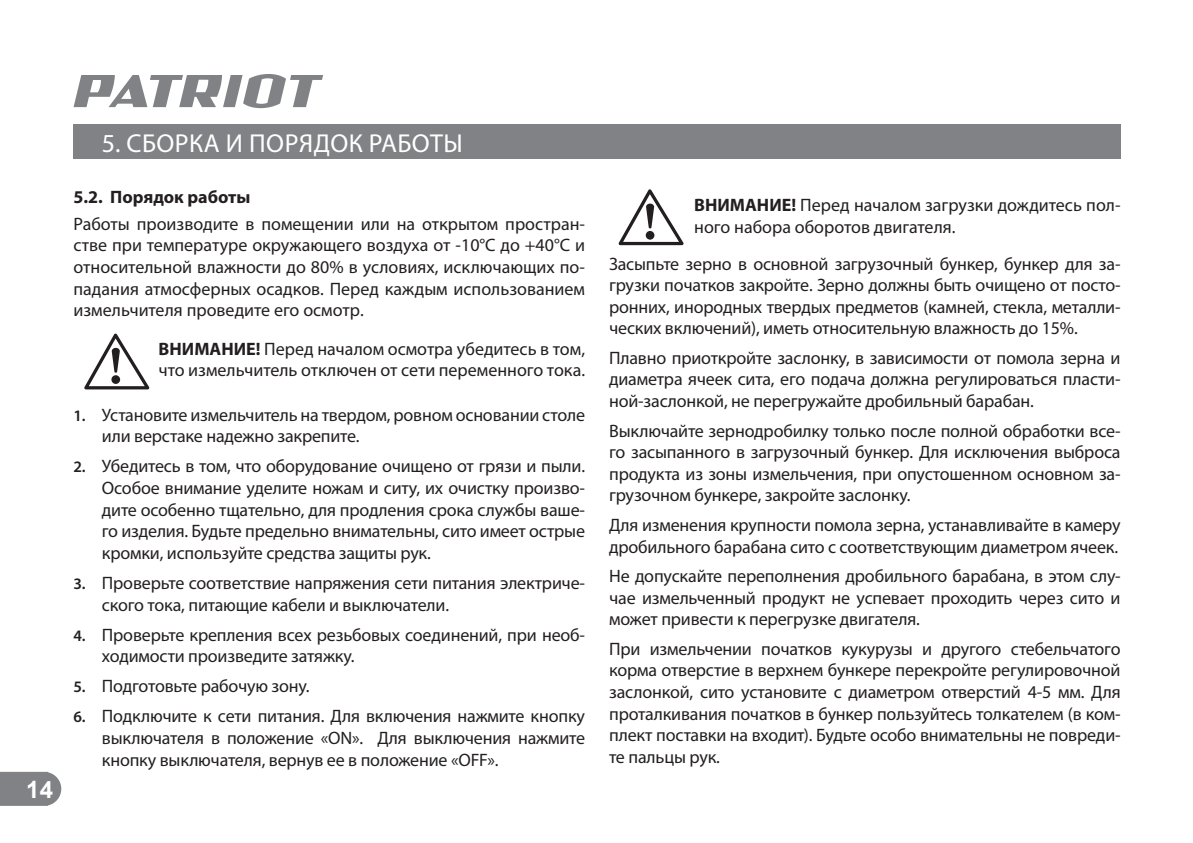
<style>
.page{position:relative;width:1193px;height:843px;background:#fff}
.page>*{position:absolute;margin:0;border:0;box-sizing:border-box;transform-origin:0 0}
.t1{font:26px "Myriad Pro";letter-spacing:.02em;color:#fff}
.t2{font:700 24px "Arial";color:#fff}
.t3{font:18px/21.6px "Myriad Pro";letter-spacing:-.01em;color:#231f20;text-align:justify}
.t4{font:700 18px "Myriad Pro";color:#231f20}
.s1{font-weight:700}
.s2{font-weight:600;font-size:16px}
</style>
<div class="page">
<svg style="left:0;top:772px;width:61px;height:34px"></svg>
<div style="left:74px;top:125px;width:1046px;height:34px;background:#808285"></div>
<svg style="left:74px;top:74px;width:249px;height:34px"></svg>
<svg style="left:84px;top:333px;width:66px;height:56px"></svg>
<svg style="left:618px;top:189px;width:66px;height:56px"></svg>
<h2 class="t2" style="left:26px;top:772px;width:28px">14</h2>
<h1 class="t1" style="left:102px;top:127px;width:362px">5. СБОРКА И ПОРЯДОК РАБОТЫ</h1>
<p class="t4" style="left:74px;top:185px;width:178px">5.2. Порядок работы</p>
<p class="t3" style="left:74px;top:213px;width:513px">Работы производите в помещении или на открытом простран&shy;стве при температуре окружающего воздуха от -10°С до +40°С и относительной влажности до 80% в условиях, исключающих по&shy;падания атмосферных осадков. Перед каждым использованием измельчителя проведите его осмотр.</p>
<p class="t3" style="left:159px;top:338px;width:428px"><span class="s1">ВНИМАНИЕ!</span> Перед началом осмотра убедитесь в том, что измельчитель отключен от сети переменного тока.</p>
<p class="t3" style="left:102px;top:404px;width:484px;text-indent:-28px"><span class="s2">1.</span> Установите измельчитель на твердом, ровном основании столе или верстаке надежно закрепите.</p>
<p class="t3" style="left:102px;top:455px;width:484px;text-indent:-28px"><span class="s2">2.</span> Убедитесь в том, что оборудование очищено от грязи и пыли.<br>Особое внимание уделите ножам и ситу, их очистку произво&shy;дите особенно тщательно, для продления срока службы ваше&shy;го изделия. Будьте предельно внимательны, сито имеет острые кромки, используйте средства защиты рук.</p>
<p class="t3" style="left:102px;top:572px;width:484px;text-indent:-28px"><span class="s2">3.</span> Проверьте соответствие напряжения сети питания электриче&shy;ского тока, питающие кабели и выключатели.</p>
<p class="t3" style="left:102px;top:623px;width:484px;text-indent:-28px"><span class="s2">4.</span> Проверьте крепления всех резьбовых соединений, при необ&shy;ходимости произведите затяжку.</p>
<p class="t3" style="left:74px;top:675px;width:237px"><span class="s2">5.</span> Подготовьте рабочую зону.</p>
<p class="t3" style="left:102px;top:705px;width:484px;text-indent:-28px"><span class="s2">6.</span> Подключите к сети питания. Для включения нажмите кнопку выключателя в положение «ON». Для выключения нажмите кнопку выключателя, вернув ее в положение «OFF».</p>
<p class="t3" style="left:694px;top:194px;width:428px"><span class="s1">ВНИМАНИЕ!</span> Перед началом загрузки дождитесь пол&shy;ного набора оборотов двигателя.</p>
<p class="t3" style="left:609px;top:252px;width:513px">Засыпьте зерно в основной загрузочный бункер, бункер для за&shy;грузки початков закройте. Зерно должны быть очищено от посто&shy;ронних, инородных твердых предметов (камней, стекла, металли&shy;ческих включений), иметь относительную влажность до 15%.</p>
<p class="t3" style="left:609px;top:347px;width:513px">Плавно приоткройте заслонку, в зависимости от помола зерна и диаметра ячеек сита, его подача должна регулироваться пласти&shy;ной-заслонкой, не перегружайте дробильный барабан.</p>
<p class="t3" style="left:609px;top:419px;width:513px">Выключайте зернодробилку только после полной обработки все&shy;го засыпанного в загрузочный бункер. Для исключения выброса продукта из зоны измельчения, при опустошенном основном за&shy;грузочном бункере, закройте заслонку.</p>
<p class="t3" style="left:609px;top:514px;width:513px">Для изменения крупности помола зерна, устанавливайте в камеру дробильного барабана сито с соответствующим диаметром ячеек.</p>
<p class="t3" style="left:609px;top:565px;width:513px">Не допускайте переполнения дробильного барабана, в этом слу&shy;чае измельченный продукт не успевает проходить через сито и может привести к перегрузке двигателя.</p>
<p class="t3" style="left:609px;top:638px;width:513px">При измельчении початков кукурузы и другого стебельчатого корма отверстие в верхнем бункере перекройте регулировочной заслонкой, сито установите с диаметром отверстий 4-5 мм. Для проталкивания початков в бункер пользуйтесь толкателем (в ком&shy;плект поставки на входит). Будьте особо внимательны не повреди&shy;те пальцы рук.</p>
</div>
